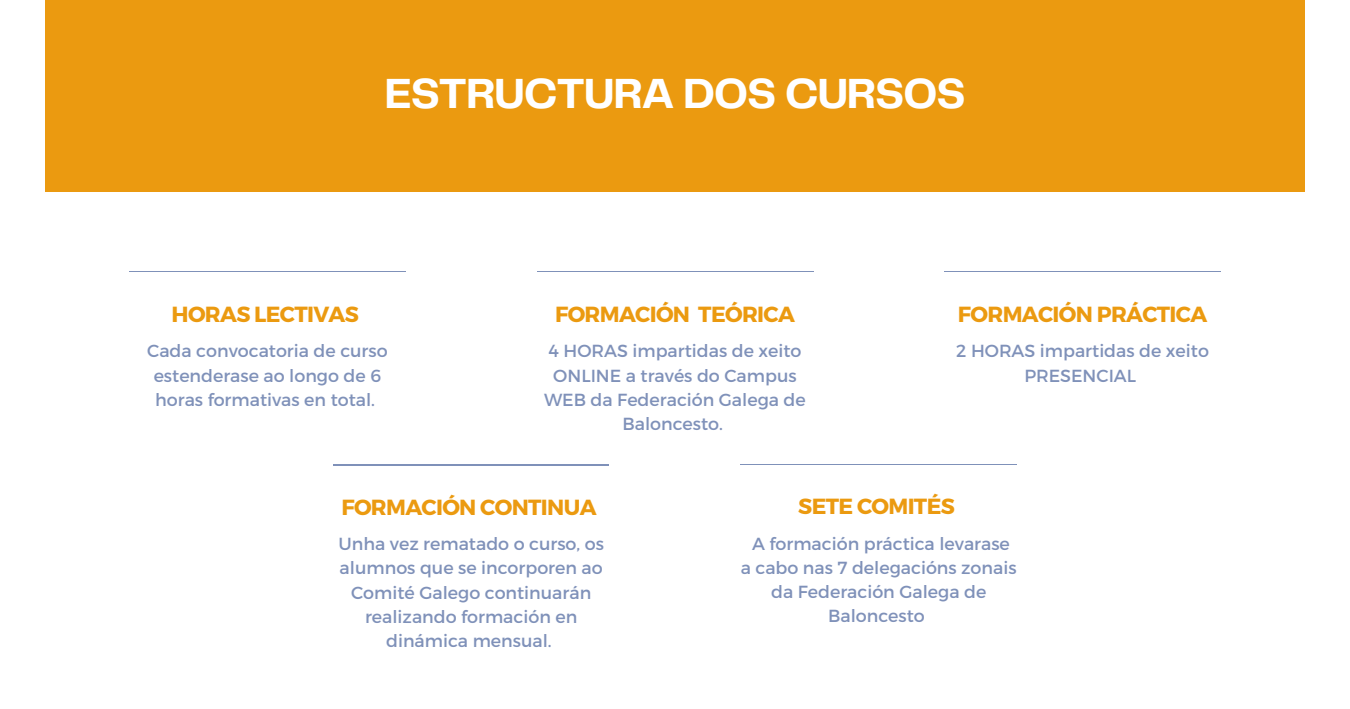
<style>
.page{position:relative;width:1350px;height:709px;background:#fff}
.page>*{position:absolute;margin:0;border:0;box-sizing:border-box;transform-origin:0 0}
.t1{font:700 43.8px "Telegraf";letter-spacing:-.03em;color:#fff}
.t2{font:700 21.9px "Montserrat";letter-spacing:-.03em;color:#eb9a10}
.t3{font:17.55px/24.3px "Montserrat";color:#7f91b9;text-align:center}
</style>
<div class="page">
<div style="left:45px;top:0;width:1260px;height:191px;background:#eb9a10"></div>
<hr style="left:129px;top:271px;width:277px;height:1px;background:#7f91b9">
<hr style="left:537px;top:271px;width:276px;height:1px;background:#7f91b9">
<hr style="left:945px;top:271px;width:276px;height:1px;background:#7f91b9">
<hr style="left:741px;top:464px;width:276px;height:1px;background:#7f91b9">
<hr style="left:333px;top:464px;width:276px;height:1px;background:#7f91b9">
<p class="t1" style="left:384px;top:75px;width:583px">ESTRUCTURA DOS CURSOS</p>
<p class="t2" style="left:172px;top:300px;width:189px">HORAS LECTIVAS</p>
<p class="t3" style="left:147px;top:338px;width:242px">Cada convocatoria de curso estenderase ao longo de 6 horas formativas en total.</p>
<p class="t2" style="left:555px;top:300px;width:241px">FORMACIÓN TEÓRICA</p>
<p class="t3" style="left:544px;top:338px;width:263px">4 HORAS impartidas de xeito<br>ONLINE a través do Campus<br>WEB da Federación Galega de<br>Baloncesto.</p>
<p class="t2" style="left:958px;top:300px;width:251px">FORMACIÓN PRÁCTICA</p>
<p class="t3" style="left:956px;top:338px;width:254px">2 HORAS impartidas de xeito<br>PRESENCIAL</p>
<p class="t2" style="left:341px;top:492px;width:257px">FORMACIÓN CONTINUA</p>
<p class="t3" style="left:338px;top:531px;width:267px">Unha vez rematado o curso, os alumnos que se incorporen ao<br>Comité Galego continuarán realizando formación en dinámica mensual.</p>
<p class="t2" style="left:798px;top:492px;width:158px">SETE COMITÉS</p>
<p class="t3" style="left:741px;top:530px;width:277px">A formación práctica levarase<br>a cabo nas 7 delegacións zonais da Federación Galega de<br>Baloncesto</p>
</div>
